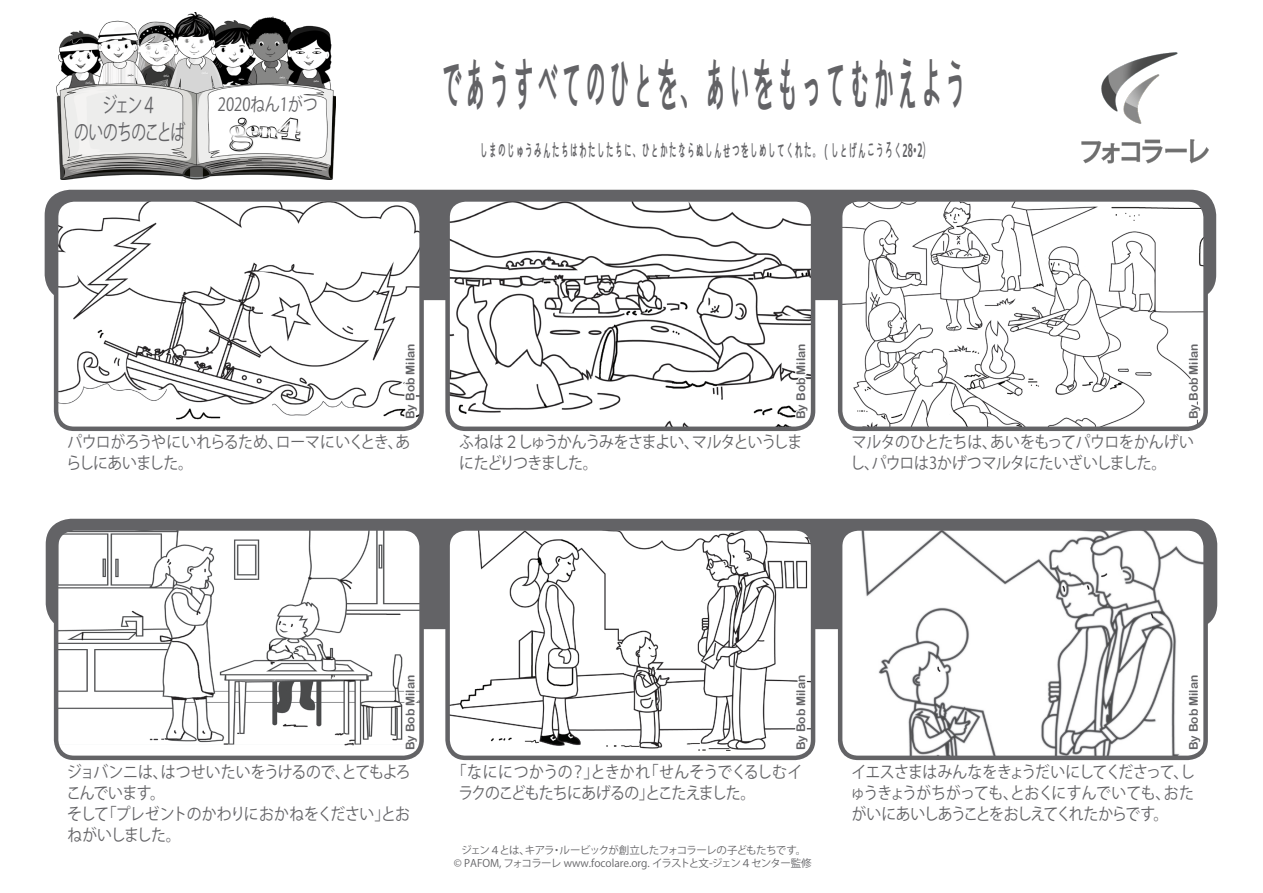
<style>
.page{position:relative;width:1263px;height:893px;background:#fff}
.page>*{position:absolute;margin:0;border:0;box-sizing:border-box;transform-origin:0 0}
.t1{font:700 60px "Malgun Gothic";color:#636366;scale:.4 1}
.t2{font:21.45px "Koz Go Pr 6 N";color:#636366;scale:.68 1}
.t3{font:18.15px "Koz Go Pr 6 N";color:#636366;scale:.82 1}
.t4{font:700 18px "Malgun Gothic";color:#636366;scale:.5 1}
.t5{font:16.5px/21px "Koz Go Pr 6 N";letter-spacing:-.04em;color:#636366;scale:.9 1}
.t6{font:16.5px/21px "Koz Go Pr 6 N";letter-spacing:-.02em;color:#636366;scale:.9 1}
.t7{font:16.5px/21px "Koz Go Pr 6 N";letter-spacing:-.08em;color:#636366;scale:.9 1}
.t8{font:12px "Arial Rounded MT Bold";color:#636366}
.t9{font:10.5px "Koz Go Pr 6 N";letter-spacing:-.01em;color:#636366}
.t10{font:10.5px "Koz Go Pr 6 N";letter-spacing:-.06em;color:#636366}
.s1{font-family:"Koz Go Pr 6 N"}
</style>
<div class="page">
<img style="left:1081px;top:52px;width:128px;height:112px">
<img style="left:57px;top:13px;width:278px;height:166px">
<div style="left:46px;top:519px;width:1171px;height:110px;background:#636366;border-radius:26px"></div>
<div style="left:45px;top:190px;width:1171px;height:110px;background:#636366;border-radius:26px"></div>
<img style="left:843px;top:531px;width:360px;height:224px">
<div style="left:838px;top:526px;width:370px;height:234px;border:4px solid #636366;border-radius:18px"></div>
<img style="left:450px;top:531px;width:360px;height:224px">
<div style="left:445px;top:526px;width:370px;height:234px;border:4px solid #636366;border-radius:18px"></div>
<img style="left:59px;top:531px;width:360px;height:224px">
<div style="left:54px;top:526px;width:370px;height:234px;border:4px solid #636366;border-radius:18px"></div>
<img style="left:843px;top:202px;width:360px;height:224px">
<div style="left:838px;top:197px;width:370px;height:234px;border:4px solid #636366;border-radius:18px"></div>
<img style="left:450px;top:202px;width:363px;height:224px">
<div style="left:445px;top:197px;width:370px;height:234px;border:4px solid #636366;border-radius:18px"></div>
<img style="left:59px;top:202px;width:360px;height:224px">
<div style="left:54px;top:197px;width:370px;height:234px;border:4px solid #636366;border-radius:18px"></div>
<svg style="left:1167px;top:659px;width:40px;height:95px"></svg>
<svg style="left:774px;top:659px;width:40px;height:95px"></svg>
<svg style="left:383px;top:659px;width:40px;height:95px"></svg>
<svg style="left:1167px;top:328px;width:40px;height:94px"></svg>
<svg style="left:774px;top:328px;width:40px;height:94px"></svg>
<svg style="left:383px;top:328px;width:40px;height:94px"></svg>
<p class="t2" style="left:102px;top:93px;width:84px">ジェン４</p>
<p class="t2" style="left:74px;top:120px;width:168px">のいのちのことば</p>
<p class="t3" style="left:218px;top:94px;width:125px">2020ねん1がつ</p>
<p class="t1" style="left:440px;top:50px;width:1321px">であうすべてのひとを、あいをもってむかえよう</p>
<p class="t4" style="left:479px;top:140px;width:905px">しまのじゅうみんたちはわたしたちに、ひとかたならぬしんせつをしめしてくれた。（しとげんこうろく2<span class="s1">8・2）</span></p>
<p class="t8" style="left:403px;top:419px;width:77px;rotate:-90deg">By Bob Milan</p>
<p class="t8" style="left:794px;top:419px;width:77px;rotate:-90deg">By Bob Milan</p>
<p class="t8" style="left:1186px;top:419px;width:77px;rotate:-90deg">By Bob Milan</p>
<p class="t5" style="left:67px;top:432px;width:383px">パウロがろうやにいれらるため、ローマにいくとき、あらしにあいました。</p>
<p class="t7" style="left:459px;top:432px;width:383px">ふねは２しゅうかんうみをさまよい、マルタというしまにたどりつきました。</p>
<p class="t6" style="left:850px;top:432px;width:384px">マルタのひとたちは、あいをもってパウロをかんげいし、パウロは3かげつマルタにたいざいしました。</p>
<p class="t8" style="left:403px;top:750px;width:77px;rotate:-90deg">By Bob Milan</p>
<p class="t8" style="left:794px;top:750px;width:77px;rotate:-90deg">By Bob Milan</p>
<p class="t8" style="left:1186px;top:750px;width:77px;rotate:-90deg">By Bob Milan</p>
<p class="t5" style="left:67px;top:761px;width:384px">ジョバンニは、はつせいたいをうけるので、とてもよろこんでいます。</p>
<p class="t5" style="left:67px;top:803px;width:382px">そして「プレゼントのかわりにおかねをください」とおねがいしました。</p>
<p class="t5" style="left:458px;top:761px;width:384px;text-indent:-6px">「なににつかうの？」ときかれ「せんそうでくるしむイラクのこどもたちにあげるの」とこたえました。</p>
<p class="t5" style="left:850px;top:761px;width:384px;text-align:justify">イエスさまはみんなをきょうだいにしてくださって、しゅうきょうがちがっても、とおくにすんでいても、おたがいにあいしあうことをおしえてくれたからです。</p>
<p class="t10" style="left:461px;top:844px;width:346px">ジェン４とは、キアラ・ルービックが創立したフォコラーレの子どもたちです。</p>
<p class="t9" style="left:454px;top:857px;width:360px">© PAFOM, フォコラーレ www.focolare.org. イラストと文-ジェン４センター監修</p>
</div>
